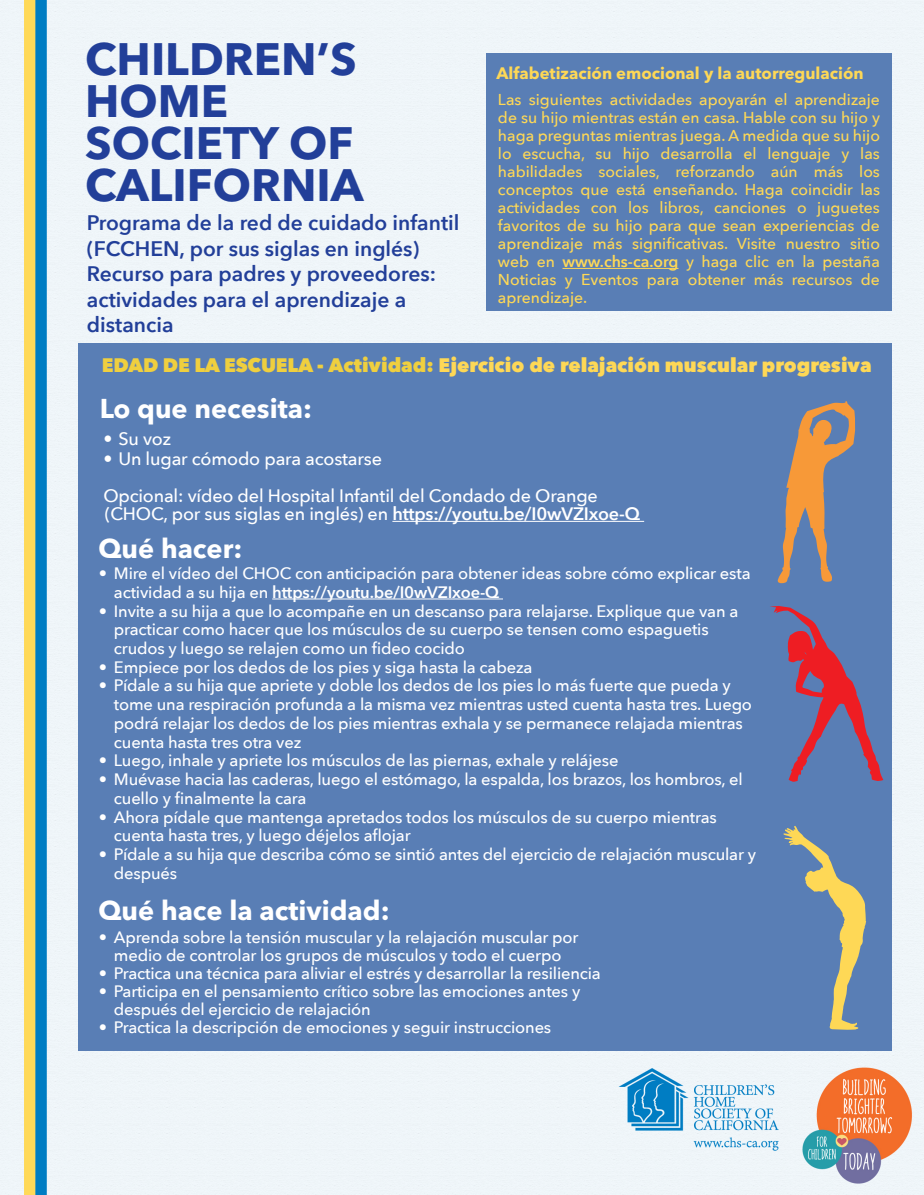
<style>
.page{position:relative;width:924px;height:1195px;background:#fff}
.page>*{position:absolute;margin:0;border:0;box-sizing:border-box;transform-origin:0 0}
.t1{font:700 45px/42px "Avenir Next LT Pro";color:#223f99}
.t2{font:700 27px "Avenir Next LT Pro";color:#fff}
.t3{font:600 21px/25.5px "Avenir Next";color:#223f99}
.t4{font:800 19.5px "Avenir Next";color:#fed856}
.t5{font:500 18px/37.5px "Avenir Next";letter-spacing:-.01em;color:#fff}
.t6{font:500 16.5px/18.8px "Avenir Next";letter-spacing:-.01em;color:#fff}
.t7{font:700 16.5px "Avenir Next LT Pro";color:#fed856}
.t8{font:500 15.75px/18px "Avenir Next";color:#fed856;text-align:justify}
.s1{font-weight:600}
.s2{color:#efcf3f}
</style>
<div class="page">
<img style="left:0;top:0;width:923px;height:1195px">
<div style="left:486px;top:53px;width:405px;height:258px;background:#597eb5"></div>
<div style="left:79px;top:343px;width:812px;height:707px;background:#597eb5"></div>
<hr style="left:392px;top:521px;width:252px;height:1px;background:#fff">
<hr style="left:272px;top:598px;width:231px;height:1px;background:#fff">
<hr style="left:562px;top:268px;width:116px;height:1px;background:#fed856">
<svg style="left:783px;top:826px;width:82px;height:204px"></svg>
<svg style="left:770px;top:606px;width:113px;height:176px"></svg>
<svg style="left:777px;top:401px;width:77px;height:182px"></svg>
<h1 class="t1" style="left:85px;top:38px;width:280px">CHILDREN’S<br>HOME<br>SOCIETY OF<br>CALIFORNIA</h1>
<p class="t3" style="left:87px;top:210px;width:374px">Programa de la red de cuidado infantil (FCCHEN, por sus siglas en inglés)<br>Recurso para padres y proveedores: actividades para el aprendizaje a distancia</p>
<p class="t7" style="left:496px;top:63px;width:368px">Alfabetización emocional y la autorregulación</p>
<p class="t8" style="left:498px;top:90px;width:383px">Las siguientes actividades apoyarán el aprendizaje de su hijo mientras están en casa. Hable con su hijo y haga preguntas mientras juega. A medida que su hijo lo escucha, su hijo desarrolla el lenguaje y las habilidades sociales, reforzando aún más los conceptos que está enseñando. Haga coincidir las actividades con los libros, canciones o juguetes favoritos de su hijo para que sean experiencias de aprendizaje más significativas. Visite nuestro sitio web en <span class="s1">www.chs-ca.org</span> y haga clic en la pestaña Noticias y Eventos para obtener más recursos de aprendizaje.</p>
<p class="t4" style="left:102px;top:353px;width:771px"><span class="s2">EDAD DE LA ESCUELA - Actividad:</span> Ejercicio de relajación muscular progresiva</p>
<h2 class="t2" style="left:100px;top:392px;width:214px">Lo que necesita:</h2>
<p class="t5" style="left:103px;top:419px;width:69px">• Su voz</p>
<p class="t5" style="left:103px;top:439px;width:496px">• Un lugar cómodo para acostarse<br>Opcional: vídeo del Hospital Infantil del Condado de Orange</p>
<p class="t5" style="left:105px;top:494px;width:536px">(CHOC, por sus siglas en inglés) en <span class="s1">https://youtu.be/I0wVZIxoe-Q</span></p>
<h2 class="t2" style="left:98px;top:532px;width:145px">Qué hacer:</h2>
<p class="t6" style="left:114px;top:563px;width:638px;text-indent:-15px">• Mire el vídeo del CHOC con anticipación para obtener ideas sobre cómo explicar esta actividad a su hija en <span class="s1">https://youtu.be/I0wVZIxoe-Q</span></p>
<p class="t6" style="left:114px;top:601px;width:625px;text-indent:-15px">• Invite a su hija a que lo acompañe en un descanso para relajarse. Explique que van a practicar como hacer que los músculos de su cuerpo se tensen como espaguetis crudos y luego se relajen como un fideo cocido</p>
<p class="t6" style="left:99px;top:657px;width:435px">• Empiece por los dedos de los pies y siga hasta la cabeza</p>
<p class="t6" style="left:114px;top:676px;width:639px;text-indent:-15px">• Pídale a su hija que apriete y doble los dedos de los pies lo más fuerte que pueda y tome una respiración profunda a la misma vez mientras usted cuenta hasta tres. Luego podrá relajar los dedos de los pies mientras exhala y se permanece relajada mientras cuenta hasta tres otra vez</p>
<p class="t6" style="left:99px;top:751px;width:521px">• Luego, inhale y apriete los músculos de las piernas, exhale y relájese</p>
<p class="t6" style="left:114px;top:769px;width:630px;text-indent:-15px">• Muévase hacia las caderas, luego el estómago, la espalda, los brazos, los hombros, el cuello y finalmente la cara</p>
<p class="t6" style="left:114px;top:807px;width:604px;text-indent:-15px">• Ahora pídale que mantenga apretados todos los músculos de su cuerpo mientras cuenta hasta tres, y luego déjelos aflojar</p>
<p class="t6" style="left:114px;top:844px;width:643px;text-indent:-15px">• Pídale a su hija que describa cómo se sintió antes del ejercicio de relajación muscular y después</p>
<h2 class="t2" style="left:98px;top:894px;width:292px">Qué hace la actividad:</h2>
<p class="t6" style="left:99px;top:928px;width:481px;line-height:18px;text-align:center">• Aprenda sobre la tensión muscular y la relajación muscular por medio de controlar los grupos de músculos y todo el cuerpo</p>
<p class="t6" style="left:99px;top:963px;width:503px">• Practica una técnica para aliviar el estrés y desarrollar la resiliencia</p>
<p class="t6" style="left:114px;top:982px;width:468px;line-height:18px;text-indent:-15px">• Participa en el pensamiento crítico sobre las emociones antes y después del ejercicio de relajación</p>
<p class="t6" style="left:99px;top:1017px;width:454px">• Practica la descripción de emociones y seguir instrucciones</p>
</div>
